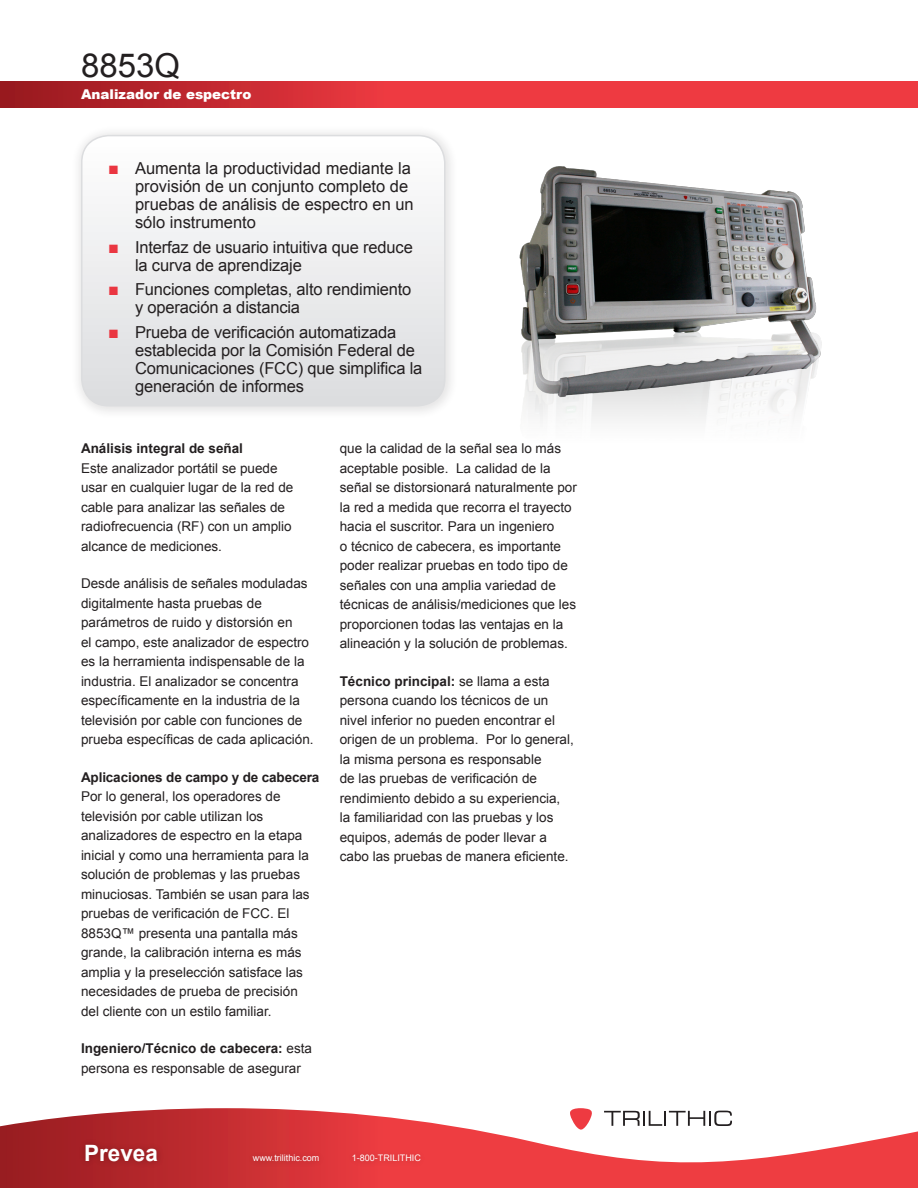
<style>
.page{position:relative;width:918px;height:1188px;background:#fff}
.page>*{position:absolute;margin:0;border:0;box-sizing:border-box;transform-origin:0 0}
.t1{font:33px "Arial";color:#231f20}
.t2{font:700 22.5px "Arial";color:#fff}
.Bullet_List_Front_Pa{font:16.5px/18px "Arial";letter-spacing:-.01em;color:#231f20}
.Body_Copy{font:13.5px/19.5px "Arial";color:#231f20}
.Body_Copy-2{font:700 13.5px "Arial";letter-spacing:-.01em;color:#231f20}
.Sub_Header{font:900 13.5px "Arial";color:#fff}
.t3{font:9px "Arial";color:#fff}
.s1{font-size:18px;color:#ea3641}
.s2{font-weight:700}
</style>
<div class="page">
<svg style="left:0;top:81px;width:918px;height:27px;background:#da3239"></svg>
<svg style="left:0;top:1108px;width:918px;height:80px"></svg>
<img style="left:74px;top:1132px;width:94px;height:48px">
<img style="left:243px;top:1144px;width:188px;height:30px">
<svg style="left:604px;top:1111px;width:128px;height:15px"></svg>
<svg style="left:570px;top:1108px;width:23px;height:22px"></svg>
<div style="left:70px;top:124px;width:388px;height:295px;background:#f8f8f8"></div>
<svg style="left:82px;top:136px;width:363px;height:270px"></svg>
<div style="left:81px;top:135px;width:365px;height:272px;border:2px solid #dcdddf;border-radius:27px"></div>
<img style="left:519px;top:166px;width:303px;height:255px">
<p class="t1" style="left:81px;top:43px;width:101px">8853Q</p>
<p class="Sub_Header" style="left:81px;top:84px;width:172px">Analizador de espectro</p>
<p class="Bullet_List_Front_Pa" style="left:135px;top:159px;width:280px;text-indent:-27px"><span class="s1">■</span> Aumenta la productividad mediante la provisión de un conjunto completo de pruebas de análisis de espectro en un sólo instrumento</p>
<p class="Bullet_List_Front_Pa" style="left:135px;top:238px;width:279px;text-indent:-27px"><span class="s1">■</span> Interfaz de usuario intuitiva que reduce la curva de aprendizaje</p>
<p class="Bullet_List_Front_Pa" style="left:135px;top:281px;width:278px;text-indent:-27px"><span class="s1">■</span> Funciones completas, alto rendimiento y operación a distancia</p>
<p class="Bullet_List_Front_Pa" style="left:135px;top:324px;width:289px;text-indent:-27px"><span class="s1">■</span> Prueba de verificación automatizada establecida por la Comisión Federal de Comunicaciones (FCC) que simplifica la generación de informes</p>
<p class="Body_Copy-2" style="left:81px;top:439px;width:164px">Análisis integral de señal</p>
<p class="Body_Copy" style="left:81px;top:458px;width:214px">Este analizador portátil se puede usar en cualquier lugar de la red de cable para analizar las señales de radiofrecuencia (RF) con un amplio alcance de mediciones.</p>
<p class="Body_Copy" style="left:81px;top:574px;width:234px">Desde análisis de señales moduladas digitalmente hasta pruebas de parámetros de ruido y distorsión en<br>el campo, este analizador de espectro es la herramienta indispensable de la industria. El analizador se concentra específicamente en la industria de la televisión por cable con funciones de prueba específicas de cada aplicación.</p>
<p class="Body_Copy-2" style="left:81px;top:768px;width:240px">Aplicaciones de campo y de cabecera</p>
<p class="Body_Copy" style="left:81px;top:787px;width:230px">Por lo general, los operadores de televisión por cable utilizan los analizadores de espectro en la etapa inicial y como una herramienta para la solución de problemas y las pruebas minuciosas. También se usan para las pruebas de verificación de FCC. El 8853Q™ presenta una pantalla más grande, la calibración interna es más amplia y la preselección satisface las necesidades de prueba de precisión del cliente con un estilo familiar.</p>
<p class="Body_Copy" style="left:81px;top:1039px;width:233px"><span class="s2">Ingeniero/Técnico de cabecera:</span> esta persona es responsable de asegurar</p>
<p class="Body_Copy" style="left:340px;top:439px;width:239px">que la calidad de la señal sea lo más aceptable posible. La calidad de la señal se distorsionará naturalmente por la red a medida que recorra el trayecto hacia el suscritor. Para un ingeniero<br>o técnico de cabecera, es importante poder realizar pruebas en todo tipo de señales con una amplia variedad de técnicas de análisis/mediciones que les proporcionen todas las ventajas en la alineación y la solución de problemas.</p>
<p class="Body_Copy" style="left:340px;top:671px;width:236px"><span class="s2">Técnico principal:</span> se llama a esta persona cuando los técnicos de un nivel inferior no pueden encontrar el origen de un problema. Por lo general, la misma persona es responsable<br>de las pruebas de verificación de rendimiento debido a su experiencia, la familiaridad con las pruebas y los equipos, además de poder llevar a cabo las pruebas de manera eficiente.</p>
<p class="t2" style="left:84px;top:1139px;width:75px">Prevea</p>
<p class="t3" style="left:253px;top:1152px;width:68px">www.trilithic.com</p>
<p class="t3" style="left:352px;top:1152px;width:71px">1-800-TRILITHIC</p>
</div>
